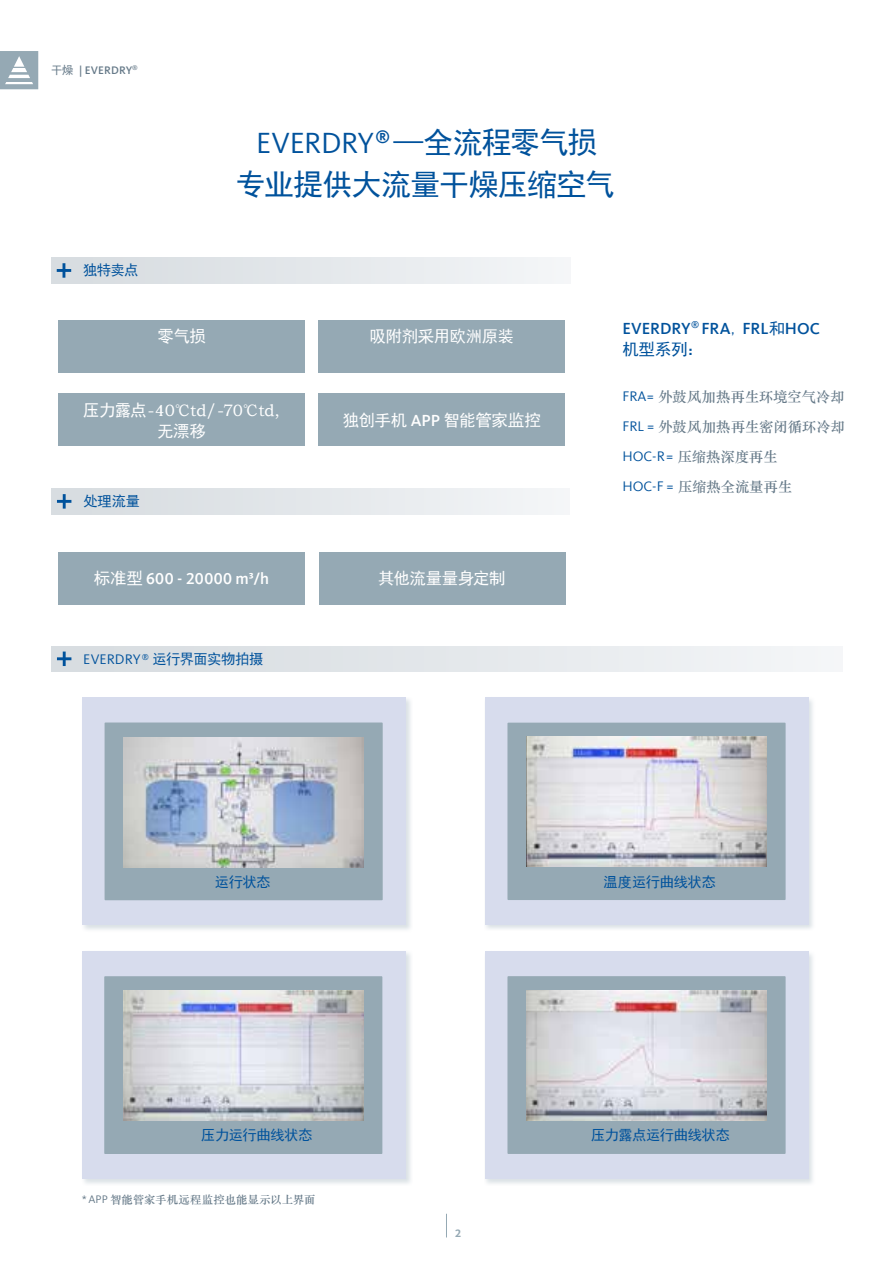
<style>
.page{position:relative;width:893px;height:1263px;background:#fff}
.page>*{position:absolute;margin:0;border:0;box-sizing:border-box;transform-origin:0 0}
.t1{font:30px "Kievit Offc Pro";letter-spacing:-.01em;color:#00529c}
.t2{font:30px "Sim Hei";letter-spacing:-.03em;color:#00529c}
.t3{font:16.5px "Sim Hei";letter-spacing:-.03em;color:#fff}
.t4{font:500 16.5px "Kievit Offc Pro";color:#00529c}
.t5{font:16.5px "ST Zhongsong";letter-spacing:-.005em;color:#fff}
.t6{font:500 16.5px "Kievit Offc Pro";letter-spacing:.025em;color:#fff}
.t7{font:16.5px "Sim Hei";color:#00529c}
.t8{font:14.25px/30px "ST Zhongsong";color:#657988}
.t9{font:14.25px "Sim Hei";letter-spacing:-.03em;color:#00529c}
.t10{font:11.25px "ST Zhongsong";letter-spacing:.005em;color:#657988}
.t11{font:500 11.25px "Kievit Offc Pro";letter-spacing:.015em;color:#657988}
.t12{font:700 11.25px "Kievit Offc Pro";color:#95a9b4}
.s1{font-family:"Sim Hei";font-weight:400}
.s2{font-family:"Sim Hei"}
.s3{font-family:"Kievit Offc Pro";font-weight:500}
.s4{font-family:"Kievit Offc Pro";color:#00529c}
.s5{font-family:"Kievit Offc Pro"}
</style>
<div class="page">
<svg style="left:0;top:51px;width:38px;height:38px"></svg>
<div style="left:51px;top:646px;width:791px;height:25px;background:linear-gradient(to right,#d5dbdf,#f3f5f7)"></div>
<div style="left:51px;top:258px;width:519px;height:25px;background:linear-gradient(to right,#d5dbdf,#f3f5f7)"></div>
<div style="left:51px;top:489px;width:519px;height:25px;background:linear-gradient(to right,#d5dbdf,#f3f5f7)"></div>
<svg style="left:446px;top:1214px;width:1px;height:23px"></svg>
<svg style="left:57px;top:263px;width:14px;height:15px"></svg>
<div style="left:58px;top:320px;width:247px;height:53px;background:#95a9b4"></div>
<div style="left:58px;top:393px;width:247px;height:53px;background:#95a9b4"></div>
<svg style="left:57px;top:494px;width:14px;height:15px"></svg>
<div style="left:58px;top:552px;width:247px;height:52px;background:#95a9b4"></div>
<div style="left:319px;top:393px;width:246px;height:53px;background:#95a9b4"></div>
<div style="left:318px;top:320px;width:247px;height:53px;background:#95a9b4"></div>
<div style="left:319px;top:552px;width:246px;height:52px;background:#95a9b4"></div>
<svg style="left:57px;top:651px;width:14px;height:15px"></svg>
<div style="left:81px;top:697px;width:331px;height:235px;background:#95a9b4;opacity:.34"></div>
<div style="left:82px;top:698px;width:323px;height:227px;background:#d7dced"></div>
<div style="left:105px;top:722px;width:278px;height:178px;background:#95a9b4;border:2px solid #95a9b4"></div>
<img style="left:124px;top:737px;width:240px;height:130px">
<div style="left:484px;top:697px;width:331px;height:234px;background:#95a9b4;opacity:.34"></div>
<div style="left:485px;top:698px;width:323px;height:227px;background:#d7dced"></div>
<div style="left:507px;top:723px;width:279px;height:177px;background:#95a9b4;border:2px solid #95a9b4"></div>
<img style="left:527px;top:736px;width:239px;height:130px">
<div style="left:81px;top:950px;width:331px;height:236px;background:#95a9b4;opacity:.34"></div>
<div style="left:82px;top:951px;width:323px;height:228px;background:#d7dced"></div>
<div style="left:104px;top:976px;width:278px;height:178px;background:#95a9b4;border:2px solid #95a9b4"></div>
<img style="left:123px;top:991px;width:241px;height:130px">
<div style="left:484px;top:951px;width:331px;height:235px;background:#95a9b4;opacity:.34"></div>
<div style="left:485px;top:951px;width:323px;height:228px;background:#d7dced"></div>
<div style="left:507px;top:976px;width:279px;height:178px;background:#95a9b4;border:2px solid #95a9b4"></div>
<img style="left:527px;top:990px;width:239px;height:130px">
<p class="t11" style="left:51px;top:63px;width:88px"><span class="s1">干燥</span> | EVERDRY<sup>®</sup></p>
<h1 class="t1" style="left:256px;top:125px;width:343px">EVERDRY<sup>®</sup> <span class="s2">—全流程零气损</span></h1>
<h1 class="t2" style="left:236px;top:169px;width:381px">专业提供大流量干燥压缩空气</h1>
<p class="t9" style="left:83px;top:263px;width:57px">独特卖点</p>
<p class="t3" style="left:158px;top:328px;width:50px">零气损</p>
<p class="t5" style="left:83px;top:399px;width:198px"><span class="s2">压力露点</span>-40℃td/-70℃td,</p>
<p class="t3" style="left:157px;top:422px;width:50px">无漂移</p>
<p class="t9" style="left:83px;top:494px;width:58px">处理流量</p>
<p class="t6" style="left:94px;top:568px;width:177px"><span class="s1">标准型</span> 600 - 20000 m³/h</p>
<p class="t3" style="left:370px;top:328px;width:146px">吸附剂采用欧洲原装</p>
<p class="t3" style="left:343px;top:412px;width:199px">独创手机 <span class="s3">APP</span> 智能管家监控</p>
<p class="t3" style="left:378px;top:569px;width:129px">其他流量量身定制</p>
<p class="t4" style="left:622px;top:318px;width:199px">EVERDRY<sup>®</sup> FRA<span class="s1">,</span> FRL<span class="s1">和</span>HOC</p>
<p class="t7" style="left:622px;top:340px;width:82px">机型系列：</p>
<p class="t8" style="left:622px;top:381px;width:224px"><span class="s4">FRA=</span> 外鼓风加热再生环境空气冷却<br><span class="s4">FRL =</span> 外鼓风加热再生密闭循环冷却<br><span class="s4">HOC-R =</span> 压缩热深度再生<br><span class="s4">HOC-F =</span> 压缩热全流量再生</p>
<p class="t9" style="left:83px;top:652px;width:182px"><span class="s5">EVERDRY</span> <sup>®</sup> 运行界面实物拍摄</p>
<p class="t9" style="left:215px;top:875px;width:57px">运行状态</p>
<p class="t9" style="left:604px;top:875px;width:114px">温度运行曲线状态</p>
<p class="t9" style="left:201px;top:1128px;width:113px">压力运行曲线状态</p>
<p class="t9" style="left:591px;top:1128px;width:140px">压力露点运行曲线状态</p>
<p class="t10" style="left:82px;top:1191px;width:235px"><span class="s5">*APP</span> 智能管家手机远程监控也能显示以上界面</p>
<p class="t12" style="left:455px;top:1227px;width:8px">2</p>
</div>
